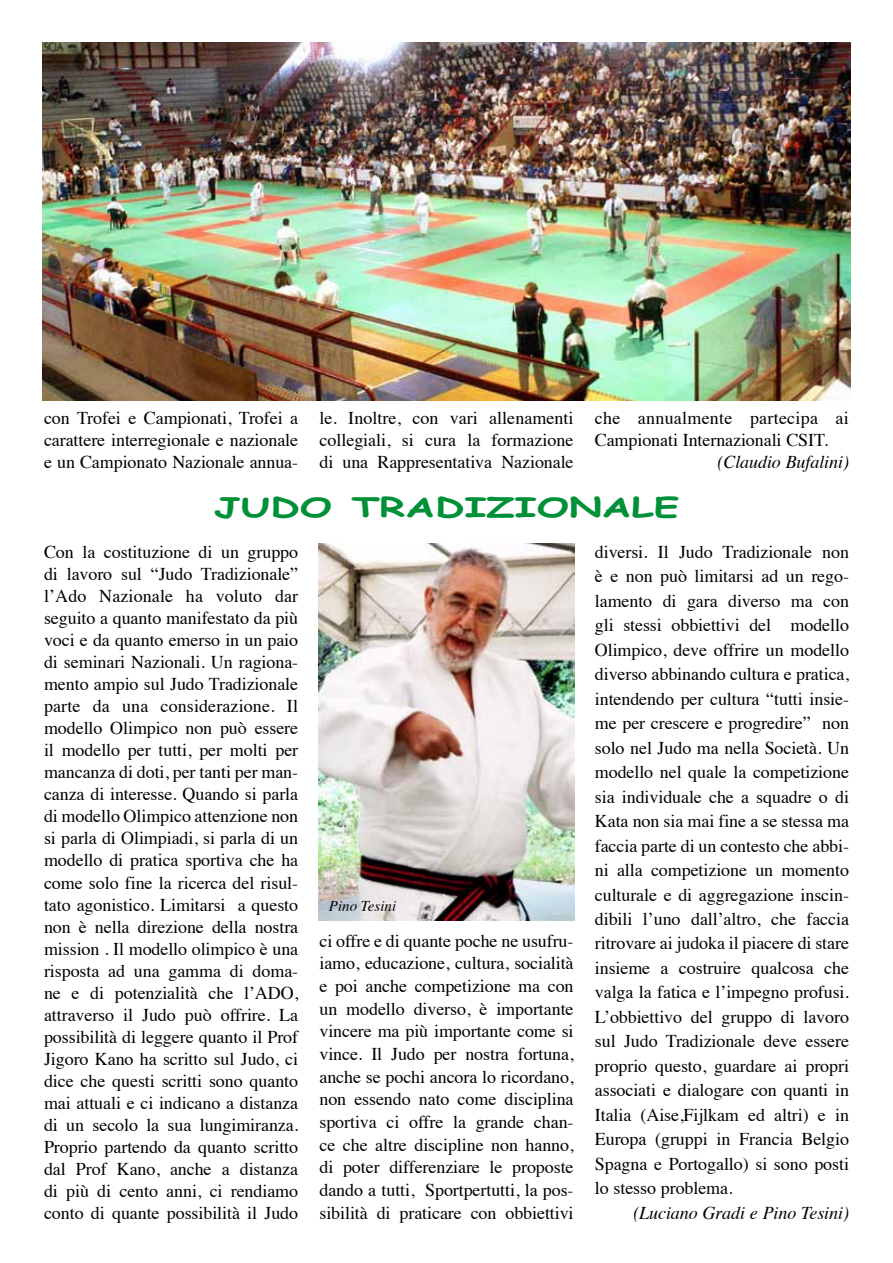
<style>
.page{position:relative;width:893px;height:1263px;background:#fff}
.page>*{position:absolute;margin:0;border:0;box-sizing:border-box;transform-origin:0 0}
.t1{font:700 27px "Comic Sans MS";color:#009037;scale:1.5 1}
.t2{font:18px/22px "Times";letter-spacing:-.005em;color:#000;text-align:justify}
.t3{font:italic 18px "Times";letter-spacing:-.005em;color:#000}
.t4{font:italic 15px "Times";color:#000}
</style>
<div class="page">
<img style="left:43px;top:43px;width:807px;height:358px">
<img style="left:319px;top:544px;width:255px;height:377px">
<p class="t2" style="left:44px;top:406px;width:256px;line-height:21.6px">con Trofei e Campionati, Trofei a carattere interregionale e nazionale e un Campionato Nazionale annua-</p>
<p class="t2" style="left:319px;top:406px;width:256px;line-height:21.6px">le. Inoltre, con vari allenamenti collegiali, si cura la formazione di una Rappresentativa Nazionale</p>
<p class="t2" style="left:595px;top:406px;width:256px;line-height:21.6px">che annualmente partecipa ai<br>Campionati Internazionali CSIT.</p>
<p class="t3" style="left:717px;top:446px;width:133px">(Claudio Bufalini)</p>
<h1 class="t1" style="left:214px;top:488px;width:310px">JUDO TRADIZIONALE</h1>
<p class="t2" style="left:44px;top:540px;width:256px">Con la costituzione di un gruppo di lavoro sul “Judo Tradizionale” l’Ado Nazionale ha voluto dar seguito a quanto manifestato da più voci e da quanto emerso in un paio di seminari Nazionali. Un ragiona&shy;mento ampio sul Judo Tradizionale parte da una considerazione. Il modello Olimpico non può essere il modello per tutti, per molti per mancanza di doti, per tanti per man&shy;canza di interesse. Quando si parla di modello Olimpico attenzione non si parla di Olimpiadi, si parla di un modello di pratica sportiva che ha come solo fine la ricerca del risul&shy;tato agonistico. Limitarsi a questo non è nella direzione della nostra mission . Il modello olimpico è una risposta ad una gamma di doma&shy;ne e di potenzialità che l’ADO, attraverso il Judo può offrire. La possibilità di leggere quanto il Prof Jigoro Kano ha scritto sul Judo, ci dice che questi scritti sono quanto mai attuali e ci indicano a distanza di un secolo la sua lungimiranza.<br>Proprio partendo da quanto scritto dal Prof Kano, anche a distanza di più di cento anni, ci rendiamo conto di quante possibilità il Judo</p>
<p class="t4" style="left:329px;top:892px;width:69px">Pino Tesini</p>
<p class="t2" style="left:319px;top:928px;width:256px;line-height:22.6px">ci offre e di quante poche ne usufru&shy;iamo, educazione, cultura, socialità e poi anche competizione ma con un modello diverso, è importante vincere ma più importante come si vince. Il Judo per nostra fortuna, anche se pochi ancora lo ricordano, non essendo nato come disciplina sportiva ci offre la grande chan&shy;ce che altre discipline non hanno, di poter differenziare le proposte dando a tutti, Sportpertutti, la pos&shy;sibilità di praticare con obbiettivi</p>
<p class="t2" style="left:595px;top:538px;width:256px;line-height:24.5px">diversi. Il Judo Tradizionale non è e non può limitarsi ad un rego&shy;lamento di gara diverso ma con gli stessi obbiettivi del modello Olimpico, deve offrire un modello diverso abbinando cultura e pratica, intendendo per cultura “tutti insie&shy;me per crescere e progredire” non solo nel Judo ma nella Società. Un modello nel quale la competizione sia individuale che a squadre o di Kata non sia mai fine a se stessa ma faccia parte di un contesto che abbi&shy;ni alla competizione un momento culturale e di aggregazione inscin&shy;dibili l’uno dall’altro, che faccia ritrovare ai judoka il piacere di stare insieme a costruire qualcosa che valga la fatica e l’impegno profusi.<br>L’obbiettivo del gruppo di lavoro sul Judo Tradizionale deve essere proprio questo, guardare ai propri associati e dialogare con quanti in Italia (Aise,Fijlkam ed altri) e in Europa (gruppi in Francia Belgio Spagna e Portogallo) si sono posti lo stesso problema.</p>
<p class="t3" style="left:633px;top:1197px;width:217px">(Luciano Gradi e Pino Tesini)</p>
</div>
